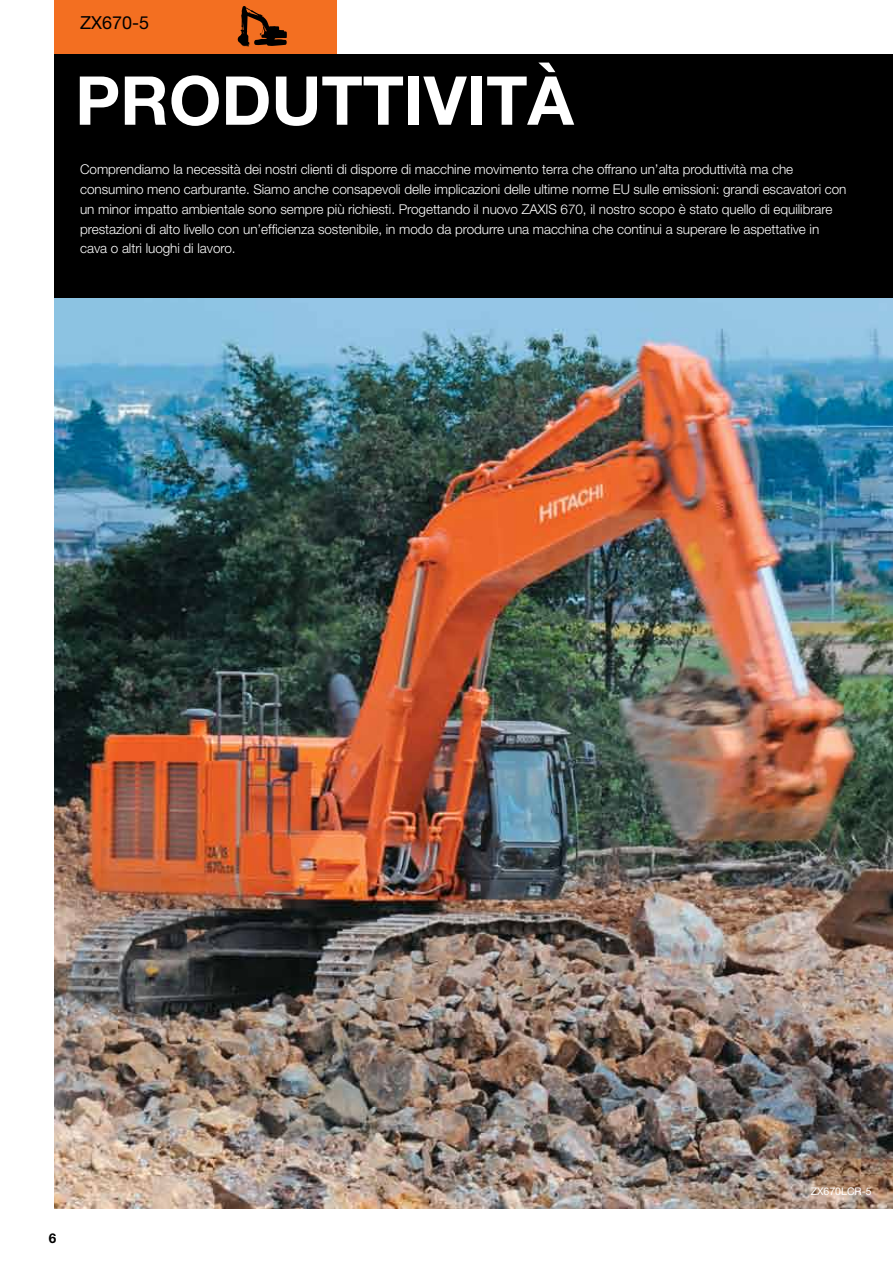
<style>
.page{position:relative;width:893px;height:1263px;background:#fff}
.page>*{position:absolute;margin:0;border:0;box-sizing:border-box;transform-origin:0 0}
.t1{font:700 67.5px "Helvetica Neue LT Pro";color:#fff}
.t2{font:18px "Helvetica Neue LT Pro";color:#000}
.t3{font:300 13.5px/19.8px "Helvetica Neue LT Pro";letter-spacing:-.005em;color:#fff}
.t4{font:700 13.5px "Helvetica Neue LT Pro";color:#000}
.t5{font:10.5px "Helvetica Neue LT Pro";color:#fff}
</style>
<div class="page">
<div style="left:54px;top:0;width:282px;height:54px;background:#f36f21"></div>
<svg style="left:238px;top:6px;width:49px;height:40px"></svg>
<img style="left:54px;top:298px;width:839px;height:911px">
<div style="left:54px;top:54px;width:839px;height:244px;background:#000"></div>
<h2 class="t2" style="left:80px;top:12px;width:71px">ZX670-5</h2>
<h1 class="t1" style="left:75px;top:59px;width:500px">PRODUTTIVITÀ</h1>
<p class="t3" style="left:80px;top:159px;width:768px">Comprendiamo la necessità dei nostri clienti di disporre di macchine movimento terra che offrano un’alta produttività ma che consumino meno carburante. Siamo anche consapevoli delle implicazioni delle ultime norme EU sulle emissioni: grandi escavatori con un minor impatto ambientale sono sempre più richiesti. Progettando il nuovo ZAXIS 670, il nostro scopo è stato quello di equilibrare prestazioni di alto livello con un’efficienza sostenibile, in modo da produrre una macchina che continui a superare le aspettative in cava o altri luoghi di lavoro.</p>
<p class="t4" style="left:49px;top:1230px;width:9px">6</p>
<p class="t5" style="left:811px;top:1185px;width:62px">ZX670LCR-5</p>
</div>
